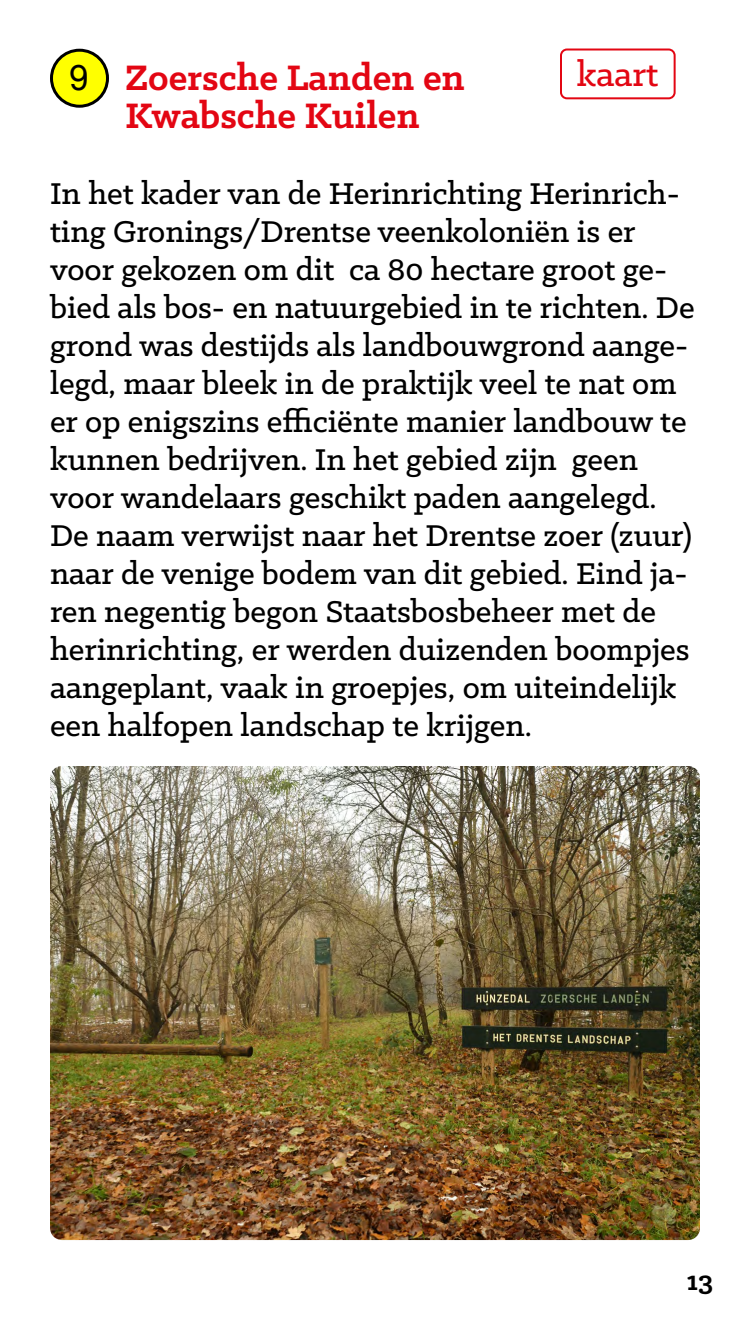
<style>
.page{position:relative;width:750px;height:1334px;background:#fff}
.page>*{position:absolute;margin:0;border:0;box-sizing:border-box;transform-origin:0 0}
.t1{font:700 40px "Klinic Slab";color:#e30613}
.t2{font:500 38px "Klinic Slab";color:#e30613}
.t3{font:500 34px/38px "Klinic Slab";color:#000}
.t4{font:700 30px "Klinic Slab";color:#000}
.s1{font-family:"Akkurat";font-weight:400;font-size:36px;color:#000}
</style>
<div class="page">
<div style="left:52px;top:50px;width:56px;height:56px;background:#ff0;border-radius:50%"></div>
<div style="left:50px;top:49px;width:59px;height:59px;border:3px solid #000;border-radius:50%"></div>
<div style="left:560px;top:49px;width:116px;height:50px;border:2px solid #e30613;border-radius:6px"></div>
<img style="left:50px;top:766px;width:650px;height:474px">
<p class="t1" style="left:69px;top:51px;width:397px"><span class="s1">9</span> Zoersche Landen en</p>
<p class="t2" style="left:577px;top:50px;width:83px">kaart</p>
<p class="t1" style="left:125px;top:89px;width:296px">Kwabsche Kuilen</p>
<p class="t3" style="left:50px;top:174px;width:646px">In het kader van de Herinrichting Herinrich&shy;ting Gronings/Drentse veenkoloniën is er voor gekozen om dit ca 80 hectare groot ge&shy;bied als bos- en natuurgebied in te richten. De grond was destijds als landbouwgrond aange&shy;legd, maar bleek in de praktijk veel te nat om er op enigszins efficiënte manier landbouw te kunnen bedrijven. In het gebied zijn geen voor wandelaars geschikt paden aangelegd.<br>De naam verwijst naar het Drentse zoer (zuur) naar de venige bodem van dit gebied. Eind ja&shy;ren negentig begon Staatsbosbeheer met de herinrichting, er werden duizenden boompjes aangeplant, vaak in groepjes, om uiteindelijk een halfopen landschap te krijgen.</p>
<p class="t4" style="left:687px;top:1261px;width:28px">13</p>
</div>
